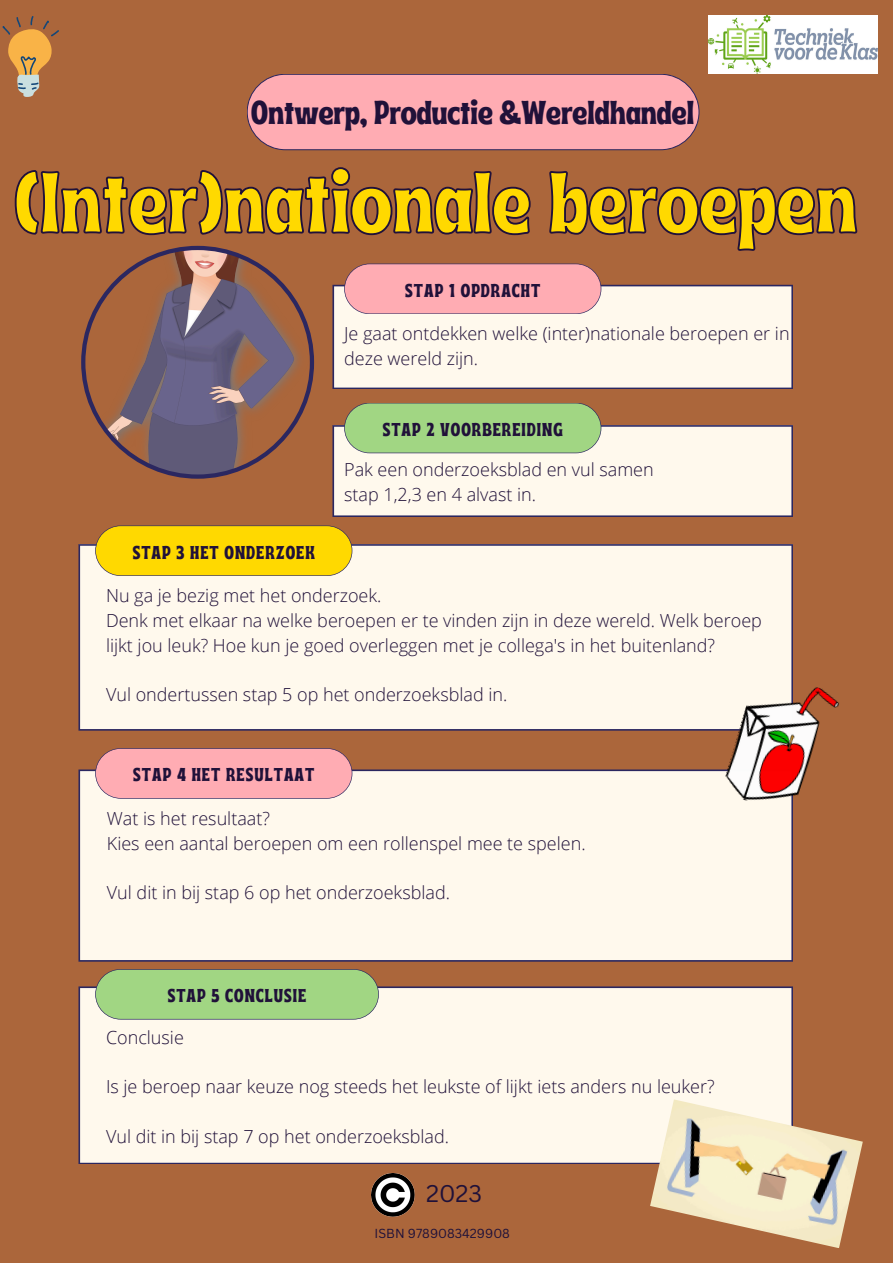
<style>
.page{position:relative;width:893px;height:1263px;background:#ab663b}
.page>*{position:absolute;margin:0;border:0;box-sizing:border-box;transform-origin:0 0}
.t1{font:86.1px "Ayr Tropika Island Int";color:#ffd900}
.t2{font:33.08px "Ayr Tropika Island Int";color:#201139}
.t3{font:23.55px "Canva Sans";color:#201139}
.t4{font:18.6px "Ayr Tropika Island Int";letter-spacing:.055em;color:#201139}
.t5{font:300 18px/24.8px "Open Sans";color:#201139}
.t6{font:12.75px "Canva Sans";color:#201139}
</style>
<div class="page">
<div style="left:332px;top:285px;width:461px;height:104px;background:#fff9ed"></div>
<div style="left:78px;top:986px;width:715px;height:178px;background:#fff9ed"></div>
<div style="left:78px;top:769px;width:715px;height:193px;background:#fff9ed"></div>
<div style="left:78px;top:544px;width:715px;height:187px;background:#fff9ed"></div>
<svg style="left:95px;top:525px;width:257px;height:51px;background:#f6d109"></svg>
<svg style="left:344px;top:264px;width:257px;height:50px;background:#f9a9b0"></svg>
<svg style="left:332px;top:403px;width:461px;height:114px;background:#dbdcbf"></svg>
<svg style="left:95px;top:748px;width:257px;height:51px;background:#f6a8af"></svg>
<svg style="left:95px;top:969px;width:284px;height:50px;background:#a0d082"></svg>
<svg style="left:81px;top:252px;width:233px;height:227px"></svg>
<svg style="left:14px;top:167px;width:844px;height:85px"></svg>
<div style="left:247px;top:74px;width:452px;height:76px;background:#ffacb3"></div>
<svg style="left:2px;top:16px;width:57px;height:81px"></svg>
<img style="left:709px;top:16px;width:168px;height:58px">
<img style="left:371px;top:1174px;width:43px;height:42px">
<img style="left:720px;top:669px;width:119px;height:149px">
<img style="left:650px;top:1099px;width:213px;height:149px">
<p class="t2" style="left:251px;top:81px;width:444px">Ontwerp, Productie &amp;Wereldhandel</p>
<h1 class="t1" style="left:14px;top:121px;width:844px">(Inter)nationale beroepen</h1>
<p class="t4" style="left:405px;top:273px;width:137px">STAP 1 OPDRACHT</p>
<p class="t5" style="left:344px;top:321px;width:447px">Je gaat ontdekken welke (inter)nationale beroepen er in deze wereld zijn.</p>
<h2 class="t4" style="left:383px;top:412px;width:182px">STAP 2 VOORBEREIDING</h2>
<p class="t4" style="left:133px;top:535px;width:184px">STAP 3 HET ONDERZOEK</p>
<h5 class="t5" style="left:344px;top:457px;width:311px">Pak een onderzoeksblad en vul samen stap 1,2,3 en 4 alvast in.</h5>
<h4 class="t5" style="left:106px;top:583px;width:657px">Nu ga je bezig met het onderzoek.<br>Denk met elkaar na welke beroepen er te vinden zijn in deze wereld. Welk beroep lijkt jou leuk? Hoe kun je goed overleggen met je collega's in het buitenland?</h4>
<h5 class="t5" style="left:106px;top:682px;width:403px">Vul ondertussen stap 5 op het onderzoeksblad in.</h5>
<p class="t4" style="left:133px;top:757px;width:182px">STAP 4 HET RESULTAAT</p>
<h5 class="t5" style="left:107px;top:805px;width:480px">Wat is het resultaat?<br>Kies een aantal beroepen om een rollenspel mee te spelen.</h5>
<p class="t5" style="left:107px;top:880px;width:344px">Vul dit in bij stap 6 op het onderzoeksblad.</p>
<h4 class="t4" style="left:168px;top:978px;width:140px">STAP 5 CONCLUSIE</h4>
<h4 class="t5" style="left:106px;top:1024px;width:79px">Conclusie</h4>
<h5 class="t5" style="left:106px;top:1074px;width:610px">Is je beroep naar keuze nog steeds het leukste of lijkt iets anders nu leuker?</h5>
<h5 class="t5" style="left:106px;top:1123px;width:344px">Vul dit in bij stap 7 op het onderzoeksblad.</h5>
<h4 class="t3" style="left:426px;top:1176px;width:57px">2023</h4>
<h3 class="t6" style="left:374px;top:1224px;width:137px">ISBN 9789083429908</h3>
</div>
